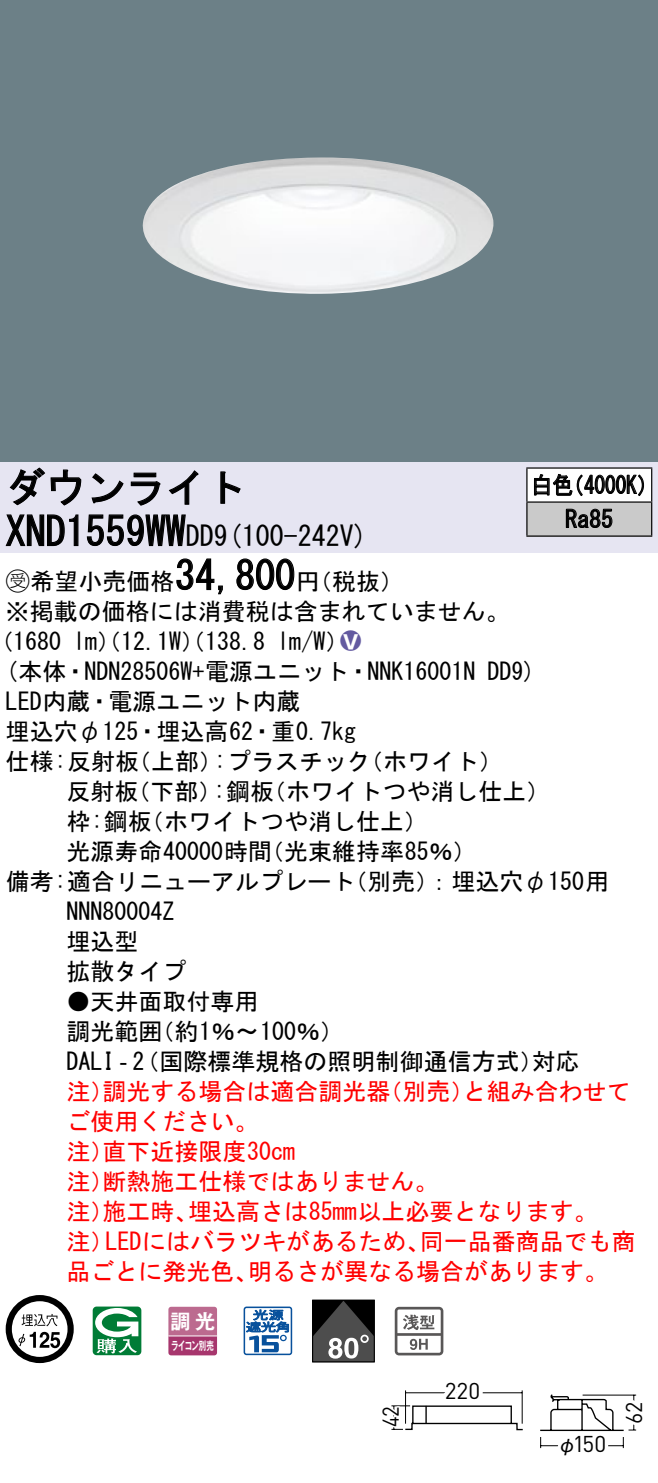
<style>
.page{position:relative;width:658px;height:1483px;background:#fff}
.page>*{position:absolute;margin:0;border:0;box-sizing:border-box;transform-origin:0 0}
.t1{font:40px "MS Gothic";color:#000}
.t2{font:28px "MS Gothic";color:#000}
.t3{font:24px/30px "MS Gothic";color:#000}
.t4{font:24px/30px "MS Gothic";color:#f00}
.t5{font:24px/34px "MS Gothic";color:#000;scale:.88 1}
.t6{font:24px "Ford Classification 1";color:#635aa0}
.t7{font:22.8px "DINOT";letter-spacing:-.01em;color:#000}
.t8{font:22.8px "DINOT";letter-spacing:-.01em;color:#000;scale:.95 1}
.t9{font:22.8px "DINOT";letter-spacing:-.01em;color:#000;scale:.9 1}
.t10{font:20px "Gothic MB101 Pro De Bold 90 pv RKSJ H";color:#fff}
.t11{font:20px "Gothic BBB Pro Medium 90 pv RKSJ H";color:#000}
.t12{font:11.6px "Gothic MB101 Pro De Bold 90 pv RKSJ H";letter-spacing:-.05em;color:#fff;scale:.65 1}
.s1{font-size:28px}
.s2{font-family:"Ford Classification 1"}
.s3{color:#fff}
</style>
<div class="page">
<div style="left:0;top:0;width:658px;height:462px;background:#6c8087"></div>
<img style="left:142px;top:157px;width:352px;height:137px">
<div style="left:0;top:462px;width:658px;height:90px;background:#e6e5f2"></div>
<svg style="left:9px;top:467px;width:73px;height:39px"></svg>
<svg style="left:91px;top:473px;width:33px;height:30px"></svg>
<svg style="left:130px;top:472px;width:30px;height:34px"></svg>
<svg style="left:168px;top:470px;width:30px;height:35px"></svg>
<svg style="left:220px;top:471px;width:21px;height:33px"></svg>
<svg style="left:5px;top:514px;width:74px;height:32px"></svg>
<svg style="left:86px;top:514px;width:100px;height:33px"></svg>
<svg style="left:176px;top:558px;width:47px;height:37px"></svg>
<svg style="left:236px;top:558px;width:59px;height:32px"></svg>
<svg style="left:6px;top:1295px;width:68px;height:68px"></svg>
<svg style="left:93px;top:1306px;width:48px;height:49px"></svg>
<svg style="left:168px;top:1306px;width:49px;height:49px;background:#b65b86"></svg>
<hr style="left:168px;top:1335px;width:49px;height:1px;background:#fff">
<svg style="left:243px;top:1306px;width:49px;height:49px"></svg>
<div style="left:312px;top:1299px;width:62px;height:63px;border:1px solid #000"></div>
<svg style="left:312px;top:1300px;width:62px;height:61px;background:#474747"></svg>
<svg style="left:395px;top:1306px;width:48px;height:49px"></svg>
<div style="left:527px;top:468px;width:124px;height:34px;background:#fff"></div>
<div style="left:527px;top:502px;width:124px;height:34px;background:#cacaca"></div>
<hr style="left:526px;top:467px;width:126px;height:2px;background:#000">
<hr style="left:526px;top:468px;width:1px;height:33px;background:#000">
<hr style="left:651px;top:468px;width:1px;height:33px;background:#000">
<hr style="left:526px;top:501px;width:126px;height:2px;background:#000">
<hr style="left:526px;top:502px;width:1px;height:33px;background:#000">
<hr style="left:651px;top:502px;width:1px;height:33px;background:#000">
<hr style="left:526px;top:535px;width:126px;height:2px;background:#000">
<svg style="left:534px;top:473px;width:110px;height:23px"></svg>
<svg style="left:565px;top:508px;width:47px;height:20px"></svg>
<svg style="left:540px;top:1394px;width:97px;height:55px"></svg>
<svg style="left:391px;top:1390px;width:132px;height:40px"></svg>
<h1 class="t1" style="left:6px;top:467px;width:242px">ダウンライト</h1>
<p class="t2" style="left:214px;top:522px;width:155px">(9 100-242 (V</p>
<h1 class="t1" style="left:6px;top:511px;width:210px">XND1559WW<span class="s1">DD</span></h1>
<h1 class="t1" style="left:175px;top:555px;width:121px">34,800</h1>
<p class="t3" style="left:6px;top:566px;width:505px"><span class="s2">B</span>希望小売価格<br>※掲載の価格には消費税は含まれていません。</p>
<p class="t6" style="left:340px;top:629px;width:22px">2<span class="s3">8</span></p>
<p class="t3" style="left:296px;top:566px;width:109px">（円税抜(</p>
<p class="t3" style="left:277px;top:626px;width:73px">l m (W/</p>
<p class="t3" style="left:-11px;top:626px;width:74px">（1680</p>
<p class="t3" style="left:73px;top:626px;width:193px">lm）（12.1 ）（W 138.8</p>
<p class="t5" style="left:565px;top:468px;width:56px;text-indent:-34px">白色<br>Ra85</p>
<p class="t5" style="left:563px;top:468px;width:110px">（4000 (K</p>
<p class="t3" style="left:6px;top:656px;width:471px">(本体・NDN28506 +W 電源ユニット・NNK16001N</p>
<p class="t3" style="left:6px;top:686px;width:296px">LED内蔵・電源ユニット内蔵</p>
<p class="t3" style="left:6px;top:716px;width:352px">埋込穴φ125・埋込高62・重0.7kg</p>
<p class="t3" style="left:359px;top:746px;width:145px">（ホワイト(</p>
<p class="t3" style="left:487px;top:656px;width:50px">DD (9</p>
<p class="t3" style="left:214px;top:746px;width:158px">:プラスチック</p>
<p class="t3" style="left:6px;top:746px;width:135px">仕様:反射板</p>
<p class="t3" style="left:127px;top:746px;width:97px">（上部）</p>
<p class="t3" style="left:66px;top:776px;width:73px">反射板</p>
<p class="t3" style="left:126px;top:776px;width:97px">（下部）</p>
<p class="t3" style="left:213px;top:776px;width:62px">:鋼板</p>
<p class="t3" style="left:262px;top:776px;width:289px">（ホワイトつや消し仕上(</p>
<p class="t3" style="left:66px;top:806px;width:87px">枠:鋼板</p>
<p class="t3" style="left:140px;top:806px;width:289px">（ホワイトつや消し仕上(</p>
<p class="t3" style="left:66px;top:836px;width:207px">光源寿命40000時間</p>
<p class="t3" style="left:260px;top:836px;width:218px">（光束維持率85％(</p>
<p class="t3" style="left:66px;top:866px;width:290px;text-indent:-61px">備考:適合リニューアルプレート<br>NNN80004Z<br>埋込型<br>拡散タイプ</p>
<p class="t3" style="left:150px;top:986px;width:195px;text-indent:-84px">●天井面取付専用<br>（約1％〜100％(</p>
<p class="t3" style="left:343px;top:866px;width:267px">（別売：）埋込穴φ150用</p>
<p class="t3" style="left:66px;top:1016px;width:97px">調光範囲</p>
<p class="t3" style="left:66px;top:1046px;width:478px">DALI‐（2 国際標準規格の照明制御通信方式）</p>
<p class="t4" style="left:462px;top:1076px;width:169px">と組み合わせて</p>
<p class="t3" style="left:531px;top:1046px;width:49px">対応</p>
<p class="t4" style="left:102px;top:1076px;width:289px">調光する場合は適合調光器</p>
<p class="t4" style="left:378px;top:1076px;width:97px">（別売）</p>
<p class="t4" style="left:66px;top:1076px;width:49px">注）</p>
<p class="t4" style="left:66px;top:1106px;width:193px">ご使用ください。</p>
<p class="t4" style="left:102px;top:1136px;width:194px">直下近接限度30cm</p>
<p class="t4" style="left:102px;top:1136px;width:337px;text-indent:-36px">注）<br>断熱施工仕様ではありません。</p>
<p class="t4" style="left:66px;top:1166px;width:49px">注）</p>
<p class="t4" style="left:188px;top:1196px;width:411px">埋込高さは85mm以上必要となります。</p>
<p class="t4" style="left:102px;top:1196px;width:97px">施工時、</p>
<p class="t4" style="left:66px;top:1196px;width:49px">注）</p>
<p class="t4" style="left:66px;top:1226px;width:49px">注）</p>
<p class="t4" style="left:105px;top:1226px;width:326px">LEDにはバラツキがあるため、</p>
<p class="t4" style="left:420px;top:1226px;width:217px">同一品番商品でも商</p>
<p class="t4" style="left:66px;top:1256px;width:193px">品ごとに発光色、</p>
<p class="t4" style="left:248px;top:1256px;width:362px">明るさが異なる場合があります。</p>
<p class="t10" style="left:171px;top:1304px;width:46px">調光</p>
<p class="t12" style="left:171px;top:1335px;width:67px">ライコン別売</p>
<p class="t9" style="left:375px;top:1426px;width:24px;rotate:-90deg">42</p>
<p class="t7" style="left:444px;top:1374px;width:37px">220</p>
<p class="t7" style="left:573px;top:1428px;width:35px">150</p>
<p class="t11" style="left:557px;top:1428px;width:21px">φ</p>
<p class="t8" style="left:618px;top:1423px;width:25px;rotate:-90deg">62</p>
</div>
